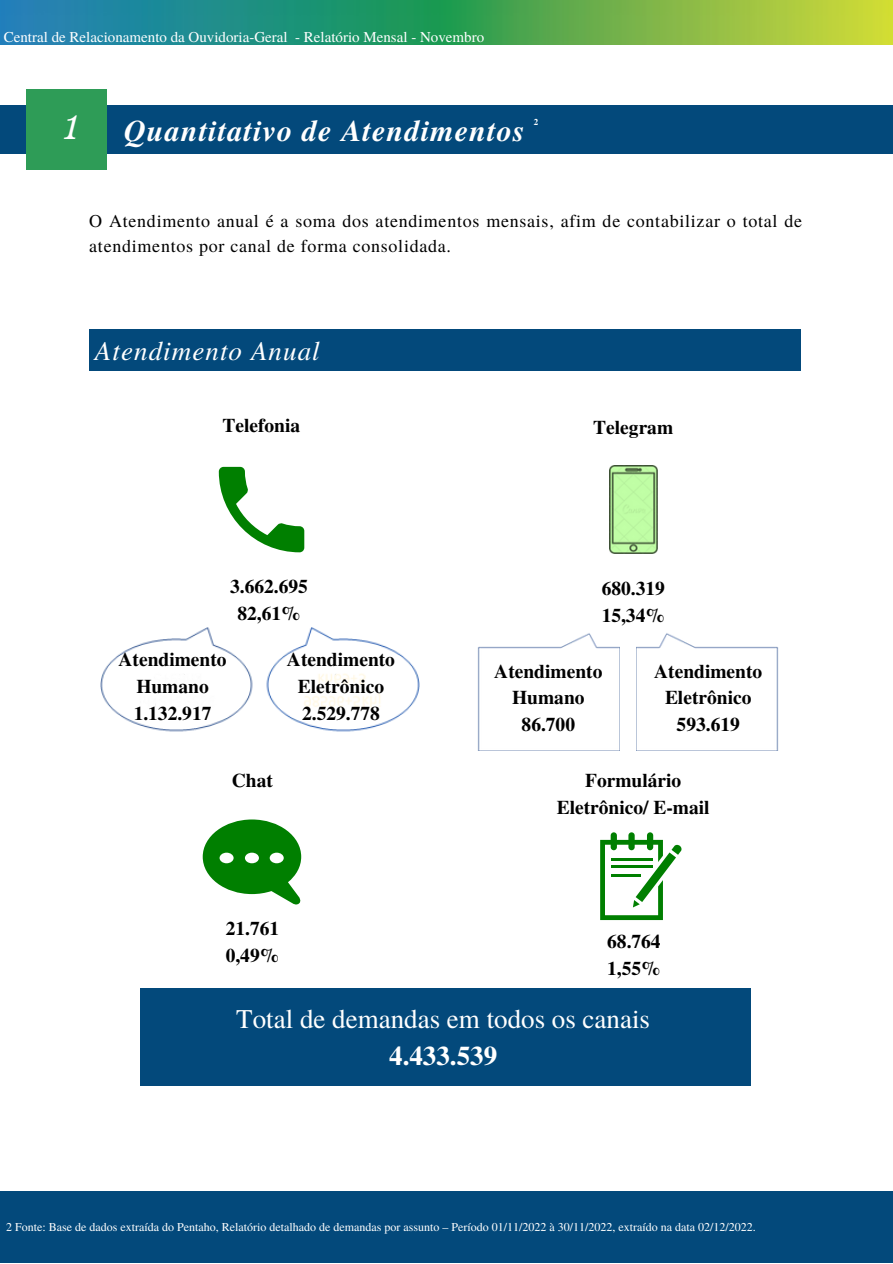
<style>
.page{position:relative;width:893px;height:1264px;background:#fff}
.page>*{position:absolute;margin:0;border:0;box-sizing:border-box;transform-origin:0 0}
.t1{font:italic 700 30px "Te X Gyre Termes";letter-spacing:.04em;color:#fff}
.t2{font:italic 30px "Libre Baskerville";color:#fff}
.t3{font:27px "Te X Gyre Termes";color:#fff}
.t4{font:italic 27px "Te X Gyre Termes";letter-spacing:.04em;color:#fff}
.t5{font:700 27px "Te X Gyre Termes";color:#fff}
.t6{font:700 19.5px/26.7px "Te X Gyre Termes";color:#000;text-align:center}
.t7{font:18px/24.8px "Te X Gyre Termes";letter-spacing:.04em;color:#000}
.t8{font:15px "Te X Gyre Termes";color:#fff}
.t9{font:12px "Te X Gyre Termes";color:#fff}
.t10{font:700 9px "Te X Gyre Termes";color:#fff}
</style>
<div class="page">
<img style="left:0;top:0;width:892px;height:45px">
<div style="left:0;top:106px;width:892px;height:48px;background:#03497b"></div>
<div style="left:26px;top:89px;width:81px;height:81px;background:#2e9c57"></div>
<div style="left:89px;top:329px;width:712px;height:42px;background:#03497b"></div>
<img style="left:609px;top:465px;width:48px;height:88px">
<svg style="left:203px;top:819px;width:99px;height:86px"></svg>
<svg style="left:600px;top:832px;width:81px;height:88px"></svg>
<svg style="left:219px;top:467px;width:85px;height:85px"></svg>
<img style="left:100px;top:627px;width:153px;height:105px">
<img style="left:266px;top:627px;width:154px;height:105px">
<img style="left:636px;top:633px;width:143px;height:117px">
<img style="left:477px;top:633px;width:142px;height:117px">
<div style="left:140px;top:987px;width:610px;height:98px;background:#03497b"></div>
<div style="left:0;top:1190px;width:892px;height:72px;background:#03497b"></div>
<p class="t8" style="left:4px;top:26px;width:482px">Central de Relacionamento da Ouvidoria-Geral - Relatório Mensal - Novembro</p>
<h1 class="t2" style="left:64px;top:110px;width:16px">1</h1>
<h1 class="t1" style="left:124px;top:108px;width:402px">Quantitativo de Atendimentos</h1>
<p class="t10" style="left:534px;top:115px;width:6px">2</p>
<p class="t7" style="left:89px;top:208px;width:714px">O Atendimento anual é a soma dos atendimentos mensais, afim de contabilizar o total de atendimentos por canal de forma consolidada.</p>
<h2 class="t4" style="left:95px;top:331px;width:226px">Atendimento Anual</h2>
<p class="t6" style="left:222px;top:411px;width:79px">Telefonia</p>
<p class="t6" style="left:593px;top:413px;width:81px">Telegram</p>
<p class="t6" style="left:230px;top:572px;width:79px">3.662.695<br>82,61%</p>
<p class="t6" style="left:601px;top:573px;width:65px;text-align:left">680.319<br>15,34%</p>
<p class="t6" style="left:654px;top:656px;width:110px">Atendimento<br>Eletrônico<br>593.619</p>
<p class="t6" style="left:118px;top:645px;width:110px">Atendimento<br>Humano<br>1.132.917</p>
<p class="t6" style="left:287px;top:645px;width:110px">Atendimento<br>Eletrônico<br>2.529.778</p>
<p class="t6" style="left:494px;top:656px;width:110px">Atendimento<br>Humano<br>86.700</p>
<p class="t6" style="left:232px;top:766px;width:43px">Chat</p>
<p class="t6" style="left:226px;top:914px;width:55px;text-align:left">21.761<br>0,49%</p>
<p class="t6" style="left:556px;top:766px;width:154px">Formulário<br>Eletrônico/ E-mail</p>
<p class="t6" style="left:607px;top:927px;width:55px;text-align:left">68.764<br>1,55%</p>
<h2 class="t3" style="left:236px;top:999px;width:415px">Total de demandas em todos os canais</h2>
<h2 class="t5" style="left:389px;top:1034px;width:109px">4.433.539</h2>
<p class="t9" style="left:6px;top:1217px;width:750px">2 Fonte: Base de dados extraída do Pentaho, Relatório detalhado de demandas por assunto – Período 01/11/2022 à 30/11/2022, extraído na data 02/12/2022.</p>
</div>
